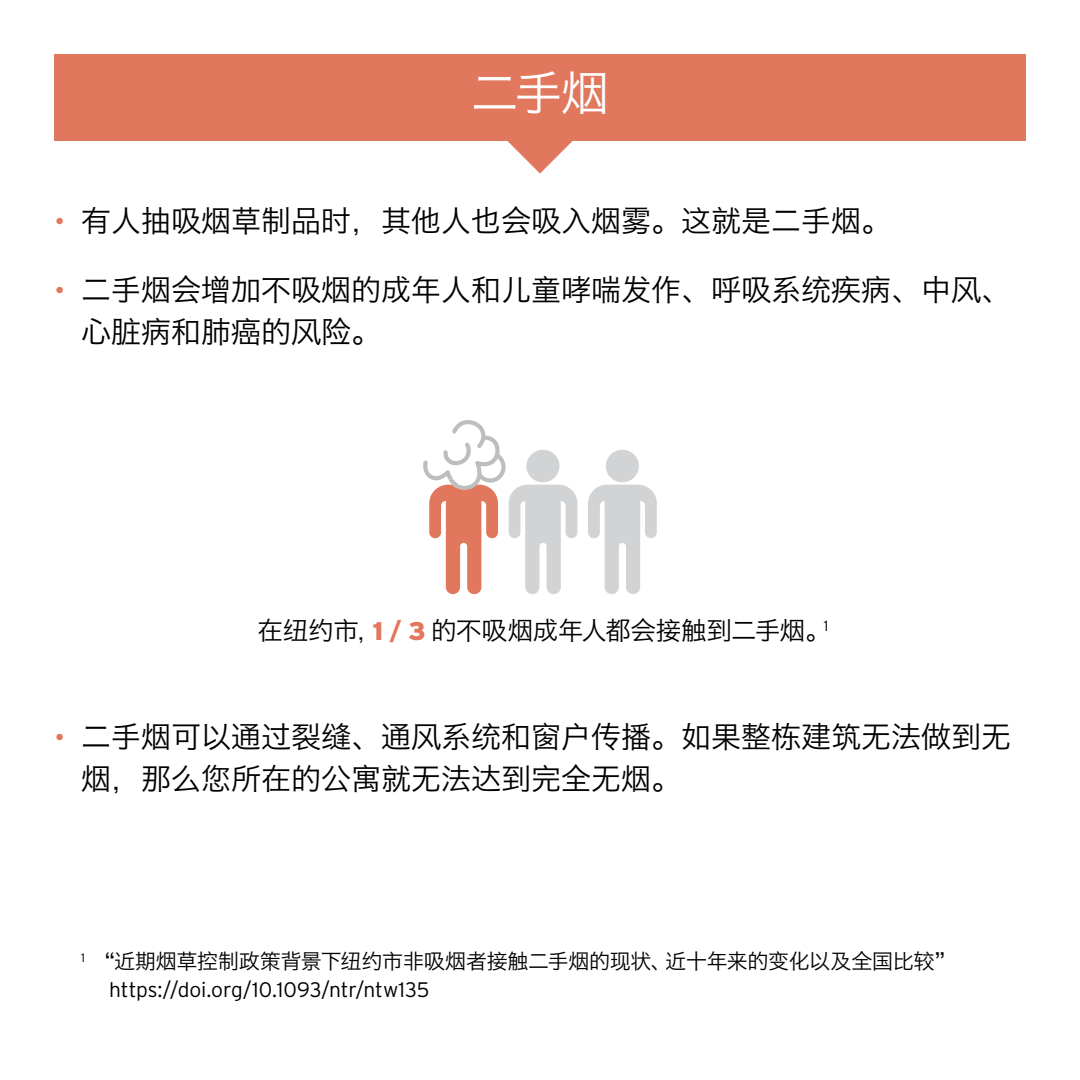
<style>
.page{position:relative;width:1080px;height:1080px;background:#fff}
.page>*{position:absolute;margin:0;border:0;box-sizing:border-box;transform-origin:0 0}
.t1{font:48px "Hiragino Sans GB W3";color:#fff}
.t2{font:30px/42px "Hiragino Sans GB W3";color:#000}
.t3{font:25.5px "Hiragino Sans GB W3";letter-spacing:-.015em;color:#000}
.t4{font:21px "Hiragino Sans GB W3";letter-spacing:-.015em;color:#000}
.t5{font:300 21px "Interstate";letter-spacing:-.005em;color:#000}
.s1{font-family:"Interstate";font-weight:300;color:#e1775d}
.s2{font-family:"Interstate";font-weight:900;color:#e1775d}
.s3{font-family:"Interstate";font-weight:700;color:#e1775d}
.s4{font-family:"Sim Hei"}
</style>
<div class="page">
<svg style="left:442px;top:140px;width:196px;height:34px"></svg>
<div style="left:54px;top:54px;width:972px;height:86px;background:#e1775d"></div>
<svg style="left:588px;top:450px;width:69px;height:144px"></svg>
<svg style="left:423px;top:420px;width:154px;height:174px"></svg>
<h1 class="t1" style="left:471px;top:63px;width:140px">二手烟</h1>
<p class="t2" style="left:54px;top:200px;width:838px"><span class="s1">•</span> 有人抽吸烟草制品时，其他人也会吸入烟雾。这就是二手烟。</p>
<p class="t2" style="left:81px;top:269px;width:931px;text-indent:-27px"><span class="s1">•</span> 二手烟会增加不吸烟的成年人和儿童哮喘发作、呼吸系统疾病、中风、心脏病和肺癌的风险。</p>
<p class="t3" style="left:258px;top:615px;width:575px">在纽约市，<span class="s2">1</span> <span class="s3">/</span> <span class="s2">3</span> 的不吸烟成年人都会接触到二手烟。<sup>1</sup></p>
<p class="t2" style="left:81px;top:716px;width:931px;text-indent:-27px"><span class="s1">•</span> 二手烟可以通过裂缝、通风系统和窗户传播。如果整栋建筑无法做到无烟，那么您所在的公寓就无法达到完全无烟。</p>
<p class="t4" style="left:81px;top:948px;width:876px"><sup>1</sup> <span class="s4">“</span>近期烟草控制政策背景下纽约市非吸烟者接触二手烟的现状、近十年来的变化以及全国比较<span class="s4">”</span></p>
<p class="t5" style="left:109px;top:978px;width:322px">https://doi.org/10.1093/ntr/ntw135</p>
</div>
